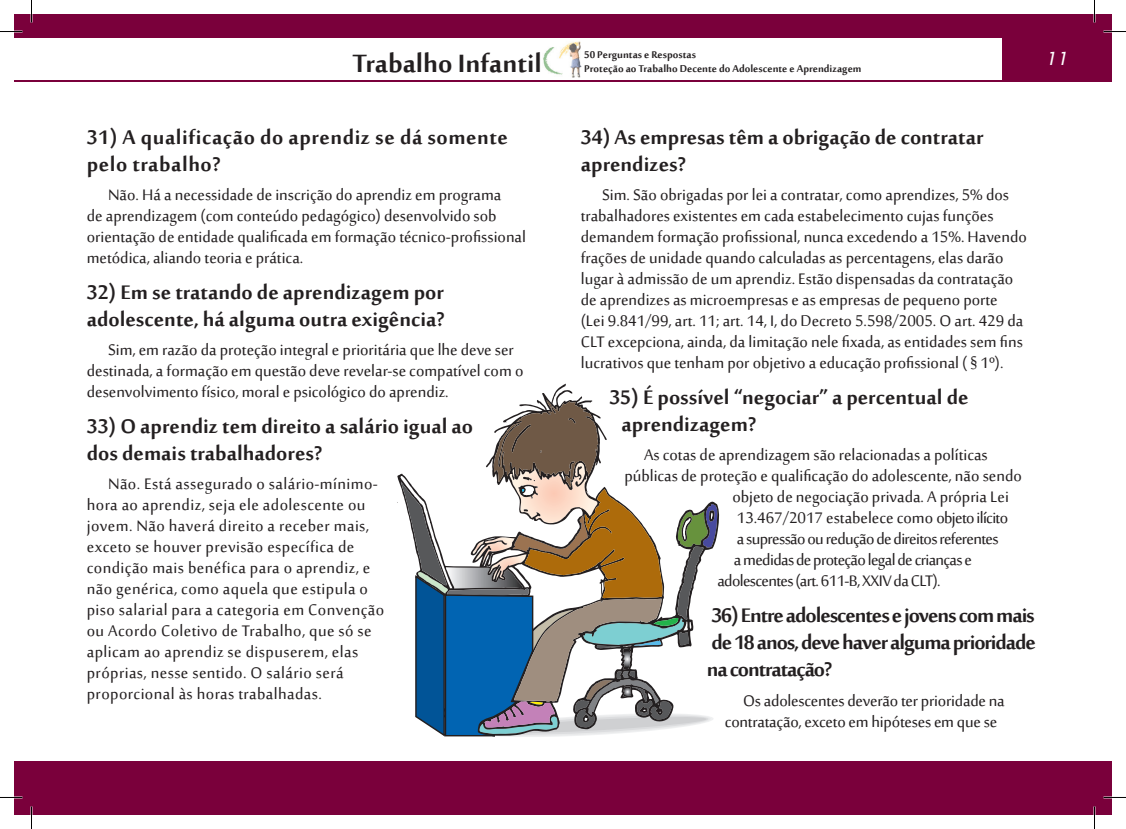
<style>
.page{position:relative;width:1126px;height:829px;background:#fff}
.page>*{position:absolute;margin:0;border:0;box-sizing:border-box;transform-origin:0 0}
.t1{font:700 34.5px "Sakkal Majalla";color:#231f20}
.t2{font:700 27px/27px "Sakkal Majalla";color:#231f20}
.t3{font:700 27px/27px "Sakkal Majalla";letter-spacing:.02em;color:#231f20}
.t4{font:21px/21px "Sakkal Majalla";color:#231f20}
.t5{font:21px/21px "Sakkal Majalla";letter-spacing:.02em;color:#231f20}
.t6{font:21px "Sakkal Majalla";letter-spacing:-.03em;color:#231f20}
.t7{font:italic 18px "Lucida Sans";color:#fff}
.t8{font:700 13.5px/14.5px "Sakkal Majalla";color:#231f20}
</style>
<div class="page">
<div style="left:14px;top:760px;width:1098px;height:54px;background:#7a003b"></div>
<div style="left:14px;top:14px;width:1098px;height:24px;background:#7a003b"></div>
<div style="left:1002px;top:38px;width:110px;height:43px;background:#7a003b"></div>
<img style="left:543px;top:41px;width:38px;height:36px">
<hr style="left:14px;top:80px;width:1097px;height:1px;background:#7a003b">
<svg style="left:397px;top:400px;width:321px;height:337px"></svg>
<hr style="left:0;top:796px;width:22px;height:2px;background:#fff">
<hr style="left:1103px;top:796px;width:23px;height:2px;background:#fff">
<svg style="left:0;top:31px;width:22px;height:1px"></svg>
<svg style="left:1103px;top:31px;width:23px;height:1px"></svg>
<svg style="left:0;top:797px;width:22px;height:1px"></svg>
<svg style="left:1103px;top:797px;width:23px;height:1px"></svg>
<svg style="left:31px;top:0;width:1px;height:22px"></svg>
<svg style="left:31px;top:806px;width:1px;height:22px"></svg>
<svg style="left:1094px;top:0;width:1px;height:22px"></svg>
<svg style="left:1094px;top:806px;width:1px;height:22px"></svg>
<h1 class="t1" style="left:353px;top:45px;width:191px">Trabalho Infantil</h1>
<p class="t8" style="left:584px;top:48px;width:279px">50 Perguntas e Respostas<br>Proteção ao Trabalho Decente do Adolescente e Aprendizagem</p>
<p class="t7" style="left:1045px;top:48px;width:24px">11</p>
<p class="t3" style="left:87px;top:125px;width:423px">31) A qualificação do aprendiz se dá somente pelo trabalho?</p>
<p class="t4" style="left:87px;top:185px;width:441px;text-indent:21px">Não. Há a necessidade de inscrição do aprendiz em programa<br>de aprendizagem (com conteúdo pedagógico) desenvolvido sob orientação de entidade qualificada em formação técnico-profissional metódica, aliando teoria e prática.</p>
<p class="t2" style="left:87px;top:280px;width:359px">32) Em se tratando de aprendizagem por adolescente, há alguma outra exigência?</p>
<p class="t4" style="left:87px;top:340px;width:438px;text-indent:21px">Sim, em razão da proteção integral e prioritária que lhe deve ser destinada, a formação em questão deve revelar-se compatível com o desenvolvimento físico, moral e psicológico do aprendiz.</p>
<p class="t2" style="left:87px;top:414px;width:388px">33) O aprendiz tem direito a salário igual ao dos demais trabalhadores?</p>
<p class="t5" style="left:87px;top:474px;width:299px;text-indent:21px">Não. Está assegurado o salário-mínimo&shy;hora ao aprendiz, seja ele adolescente ou jovem. Não haverá direito a receber mais, exceto se houver previsão específica de condição mais benéfica para o aprendiz, e não genérica, como aquela que estipula o piso salarial para a categoria em Convenção ou Acordo Coletivo de Trabalho, que só se aplicam ao aprendiz se dispuserem, elas próprias, nesse sentido. O salário será proporcional às horas trabalhadas.</p>
<p class="t2" style="left:581px;top:125px;width:404px">34) As empresas têm a obrigação de contratar aprendizes?</p>
<p class="t4" style="left:581px;top:185px;width:448px;text-indent:21px">Sim. São obrigadas por lei a contratar, como aprendizes, 5% dos trabalhadores existentes em cada estabelecimento cujas funções demandem formação profissional, nunca excedendo a 15%. Havendo frações de unidade quando calculadas as percentagens, elas darão lugar à admissão de um aprendiz. Estão dispensadas da contratação de aprendizes as microempresas e as empresas de pequeno porte<br>(Lei 9.841/99, art. 11; art. 14, I, do Decreto 5.598/2005. O art. 429 da CLT excepciona, ainda, da limitação nele fixada, as entidades sem fins lucrativos que tenham por objetivo a educação profissional ( § 1º).</p>
<p class="t2" style="left:621px;top:385px;width:349px;text-indent:-12px">35) É possível “negociar” a percentual de aprendizagem?</p>
<p class="t4" style="left:644px;top:445px;width:345px">As cotas de aprendizagem são relacionadas a políticas</p>
<p class="t4" style="left:624px;top:466px;width:399px">públicas de proteção e qualificação do adolescente, não sendo</p>
<p class="t4" style="left:732px;top:487px;width:278px">objeto de negociação privada. A própria Lei</p>
<p class="t4" style="left:737px;top:508px;width:273px">13.467/2017 estabelece como objeto ilícito</p>
<p class="t6" style="left:737px;top:527px;width:263px">a supressão ou redução de direitos referentes</p>
<p class="t6" style="left:734px;top:548px;width:240px">a medidas de proteção legal de crianças e</p>
<p class="t6" style="left:717px;top:569px;width:225px">adolescentes (art. 611-B, XXIV da CLT).</p>
<p class="t2" style="left:707px;top:603px;width:331px;text-align:justify">36) Entre adolescentes e jovens com mais de 18 anos, deve haver alguma prioridade na contratação?</p>
<p class="t4" style="left:725px;top:690px;width:281px;text-indent:18px">Os adolescentes deverão ter prioridade na contratação, exceto em hipóteses em que se</p>
</div>
